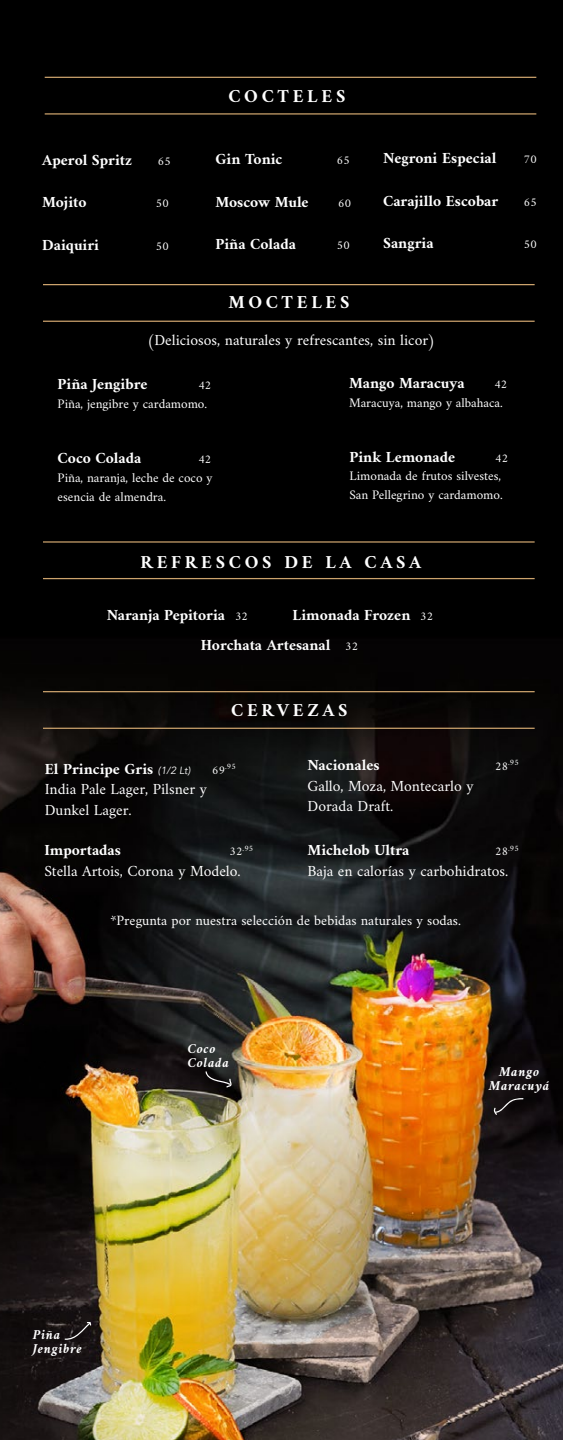
<style>
.page{position:relative;width:563px;height:1440px;background:#fff}
.page>*{position:absolute;margin:0;border:0;box-sizing:border-box;transform-origin:0 0}
.t1{font:700 18.5px "Amiri";letter-spacing:.2em;color:#fff}
.t2{font:700 15.62px/29.9px "Amiri";color:#fff}
.t3{font:15.62px/20.4px "Amiri";color:#fff}
.t4{font:14.38px "Amiri";color:#fff}
.t5{font:italic 700 13.75px/13.8px "Amiri";letter-spacing:.05em;color:#fff}
.t6{font:13.25px/18.6px "Amiri";color:#fff}
.t7{font:12px "Amiri";letter-spacing:.01em;color:#fff}
.t8{font:8.38px "Amiri";letter-spacing:.01em;color:#fff}
.s1{font-weight:400;font-size:12px}
.s2{font-family:"Avenir";font-weight:400;font-style:italic;font-size:10.38px}
.s3{font-size:12px}
</style>
<div class="page">
<div style="left:0;top:0;width:562px;height:1440px;background:#000"></div>
<img style="left:0;top:578px;width:562px;height:862px">
<hr style="left:45px;top:77px;width:491px;height:1px;background:#cca36d">
<hr style="left:45px;top:113px;width:491px;height:2px;background:#cca36d">
<hr style="left:43px;top:284px;width:491px;height:1px;background:#cca36d">
<hr style="left:43px;top:321px;width:491px;height:1px;background:#cca36d">
<hr style="left:43px;top:541px;width:491px;height:2px;background:#cca36d">
<hr style="left:43px;top:578px;width:491px;height:1px;background:#cca36d">
<hr style="left:43px;top:691px;width:491px;height:1px;background:#cca36d">
<hr style="left:43px;top:728px;width:491px;height:1px;background:#cca36d">
<svg style="left:493px;top:1098px;width:30px;height:17px"></svg>
<svg style="left:205px;top:1071px;width:27px;height:17px"></svg>
<svg style="left:64px;top:1322px;width:27px;height:18px"></svg>
<p class="t2" style="left:42px;top:144px;width:91px">Aperol Spritz</p>
<p class="t7" style="left:158px;top:153px;width:14px">65</p>
<p class="t2" style="left:42px;top:187px;width:46px">Mojito</p>
<p class="t7" style="left:156px;top:196px;width:14px">50</p>
<p class="t2" style="left:42px;top:229px;width:58px">Daiquiri</p>
<p class="t7" style="left:156px;top:239px;width:14px">50</p>
<p class="t1" style="left:228px;top:85px;width:118px">COCTELES</p>
<p class="t2" style="left:215px;top:144px;width:68px">Gin Tonic</p>
<p class="t7" style="left:337px;top:153px;width:14px">65</p>
<p class="t2" style="left:215px;top:186px;width:94px">Moscow Mule</p>
<p class="t7" style="left:338px;top:196px;width:14px">60</p>
<p class="t2" style="left:215px;top:229px;width:82px">Piña Colada</p>
<p class="t7" style="left:337px;top:238px;width:14px">50</p>
<p class="t2" style="left:383px;top:143px;width:115px">Negroni Especial</p>
<p class="t7" style="left:523px;top:152px;width:14px">70</p>
<p class="t2" style="left:383px;top:186px;width:117px">Carajillo Escobar</p>
<p class="t7" style="left:523px;top:195px;width:14px">65</p>
<p class="t2" style="left:383px;top:228px;width:52px">Sangria</p>
<p class="t7" style="left:523px;top:237px;width:14px">50</p>
<p class="t1" style="left:228px;top:291px;width:122px">MOCTELES</p>
<p class="t3" style="left:147px;top:330px;width:289px">(Deliciosos, naturales y refrescantes, sin licor)</p>
<p class="t2" style="left:58px;top:369px;width:91px">Piña Jengibre</p>
<p class="t7" style="left:198px;top:378px;width:14px">42</p>
<p class="t6" style="left:58px;top:394px;width:151px">Piña, jengibre y cardamomo.</p>
<p class="t2" style="left:58px;top:443px;width:85px">Coco Colada</p>
<p class="t7" style="left:198px;top:452px;width:14px">42</p>
<p class="t6" style="left:58px;top:468px;width:156px">Piña, naranja, leche de coco y esencia de almendra.</p>
<p class="t2" style="left:349px;top:368px;width:117px">Mango Maracuya</p>
<p class="t7" style="left:494px;top:377px;width:14px">42</p>
<p class="t6" style="left:349px;top:393px;width:155px">Maracuya, mango y albahaca.</p>
<p class="t2" style="left:349px;top:441px;width:107px">Pink Lemonade</p>
<p class="t7" style="left:495px;top:451px;width:14px">42</p>
<p class="t6" style="left:349px;top:466px;width:155px">Limonada de frutos silvestes,<br>San Pellegrino y cardamomo.</p>
<p class="t1" style="left:140px;top:550px;width:282px">REFRESCOS DE LA CASA</p>
<p class="t2" style="left:201px;top:599px;width:234px;text-indent:92px">Limonada Frozen <span class="s1">32<br></span>Horchata Artesanal <span class="s1">32</span></p>
<p class="t2" style="left:107px;top:599px;width:143px">Naranja Pepitoria <span class="s1">32</span></p>
<p class="t1" style="left:231px;top:699px;width:118px">CERVEZAS</p>
<p class="t2" style="left:45px;top:754px;width:147px">El Principe Gris <span class="s2">(1/2 Lt)</span></p>
<p class="t8" style="left:212px;top:762px;width:25px"><span class="s3">69</span>.95</p>
<p class="t3" style="left:45px;top:779px;width:164px">India Pale Lager, Pilsner y<br>Dunkel Lager.</p>
<p class="t2" style="left:44px;top:835px;width:78px">Importadas</p>
<p class="t8" style="left:229px;top:843px;width:25px"><span class="s3">32</span>.95</p>
<p class="t3" style="left:44px;top:860px;width:198px">Stella Artois, Corona y Modelo.</p>
<p class="t2" style="left:307px;top:750px;width:74px">Nacionales</p>
<p class="t8" style="left:495px;top:758px;width:25px"><span class="s3">28</span>.95</p>
<p class="t3" style="left:307px;top:775px;width:168px">Gallo, Moza, Montecarlo y<br>Dorada Draft.</p>
<p class="t2" style="left:307px;top:835px;width:103px">Michelob Ultra</p>
<p class="t8" style="left:495px;top:843px;width:25px"><span class="s3">28</span>.95</p>
<p class="t3" style="left:307px;top:860px;width:202px">Baja en calorías y carbohidratos.</p>
<p class="t4" style="left:110px;top:912px;width:352px">*Pregunta por nuestra selección de bebidas naturales y sodas.</p>
<p class="t5" style="left:187px;top:1042px;width:43px">Coco<br>Colada</p>
<p class="t5" style="left:489px;top:1065px;width:62px;text-align:center">Mango<br>Maracuyá</p>
<p class="t5" style="left:33px;top:1328px;width:50px">Piña<br>Jengibre</p>
</div>
